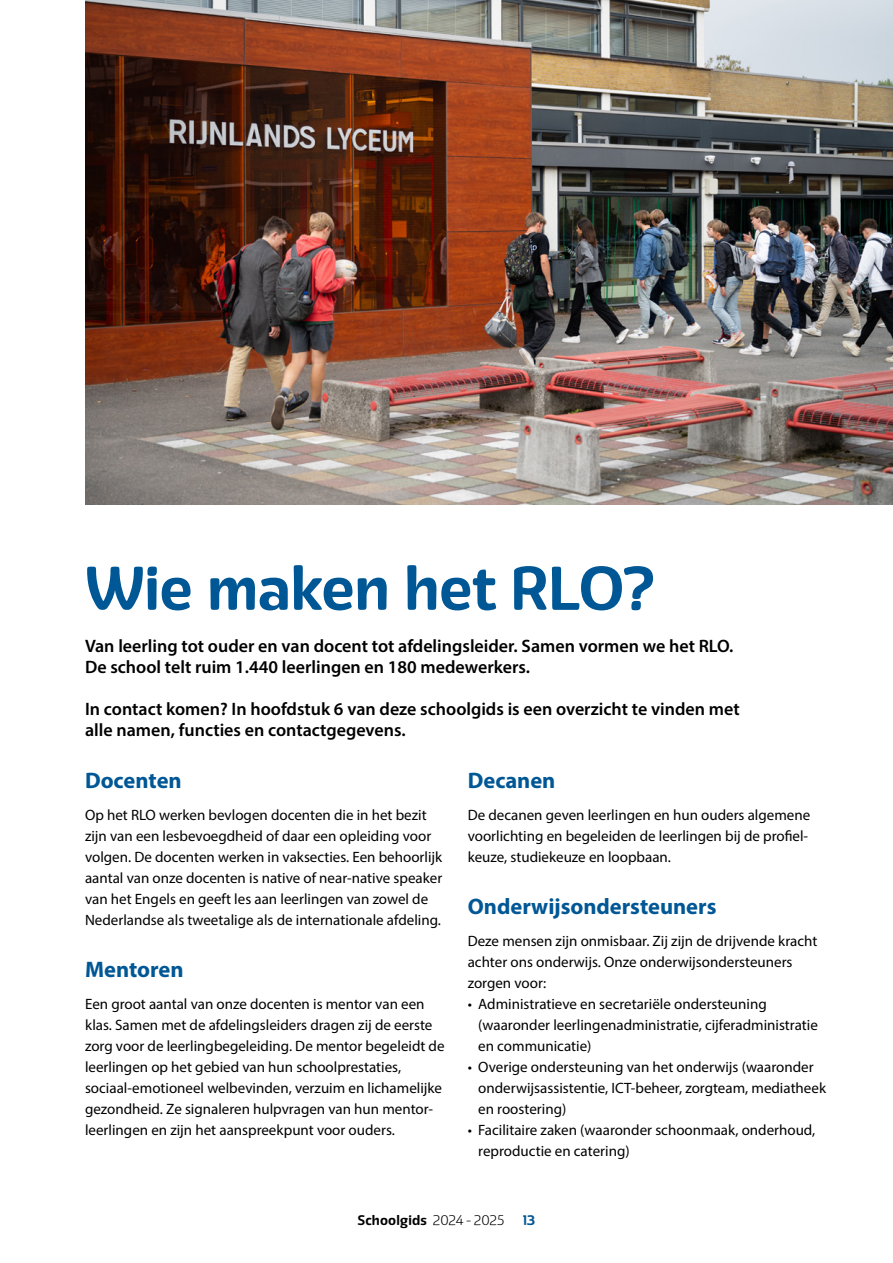
<style>
.page{position:relative;width:893px;height:1263px;background:#fff}
.page>*{position:absolute;margin:0;border:0;box-sizing:border-box;transform-origin:0 0}
.t1{font:700 60px "Eigerdals";letter-spacing:-.01em;color:#005795}
.t2{font:700 22.5px "Myriad Pro";color:#005795}
.t3{font:600 18px/21px "Myriad Pro";color:#000}
.t4{font:15px/21px "Myriad Pro";color:#000}
.t5{font:700 13.5px "Eigerdals";letter-spacing:.015em;color:#000}
.t6{font:700 13.5px "Eigerdals";color:#005795}
.s1{font-weight:300}
</style>
<div class="page">
<img style="left:85px;top:0;width:808px;height:505px">
<h1 class="t1" style="left:85px;top:552px;width:571px">Wie maken het RLO?</h1>
<p class="t3" style="left:85px;top:635px;width:650px">Van leerling tot ouder en van docent tot afdelingsleider. Samen vormen we het RLO.<br>De school telt ruim 1.440 leerlingen en 180 medewerkers.</p>
<p class="t3" style="left:85px;top:698px;width:656px">In contact komen? In hoofdstuk 6 van deze schoolgids is een overzicht te vinden met alle namen, functies en contactgegevens.</p>
<h2 class="t2" style="left:85px;top:766px;width:98px">Docenten</h2>
<p class="t4" style="left:85px;top:804px;width:359px">Op het RLO werken bevlogen docenten die in het bezit zijn van een lesbevoegdheid of daar een opleiding voor volgen. De docenten werken in vaksecties. Een behoorlijk aantal van onze docenten is native of near-native speaker van het Engels en geeft les aan leerlingen van zowel de Nederlandse als tweetalige als de internationale afdeling.</p>
<h2 class="t2" style="left:85px;top:955px;width:100px">Mentoren</h2>
<p class="t4" style="left:85px;top:993px;width:361px">Een groot aantal van onze docenten is mentor van een klas. Samen met de afdelingsleiders dragen zij de eerste zorg voor de leerlingbegeleiding. De mentor begeleidt de leerlingen op het gebied van hun schoolprestaties, sociaal-emotioneel welbevinden, verzuim en lichamelijke gezondheid. Ze signaleren hulpvragen van hun mentor&shy;leerlingen en zijn het aanspreekpunt voor ouders.</p>
<h2 class="t2" style="left:468px;top:766px;width:89px">Decanen</h2>
<p class="t4" style="left:468px;top:804px;width:344px">De decanen geven leerlingen en hun ouders algemene voorlichting en begeleiden de leerlingen bij de profiel&shy;keuze, studiekeuze en loopbaan.</p>
<h2 class="t2" style="left:468px;top:892px;width:250px">Onderwijsondersteuners</h2>
<p class="t4" style="left:468px;top:930px;width:351px">Deze mensen zijn onmisbaar. Zij zijn de drijvende kracht achter ons onderwijs. Onze onderwijsondersteuners zorgen voor:</p>
<p class="t4" style="left:478px;top:993px;width:341px;text-indent:-11px">• Administratieve en secretariële ondersteuning (waaronder leerlingenadministratie, cijferadministratie en communicatie)</p>
<p class="t4" style="left:478px;top:1056px;width:349px;text-indent:-11px">• Overige ondersteuning van het onderwijs (waaronder onderwijsassistentie, ICT-beheer, zorgteam, mediatheek en roostering)</p>
<p class="t4" style="left:478px;top:1119px;width:339px;text-indent:-11px">• Facilitaire zaken (waaronder schoonmaak, onderhoud, reproductie en catering)</p>
<p class="t5" style="left:358px;top:1212px;width:148px">Schoolgids <span class="s1">2024 - 2025</span></p>
<p class="t6" style="left:523px;top:1212px;width:14px">13</p>
</div>
